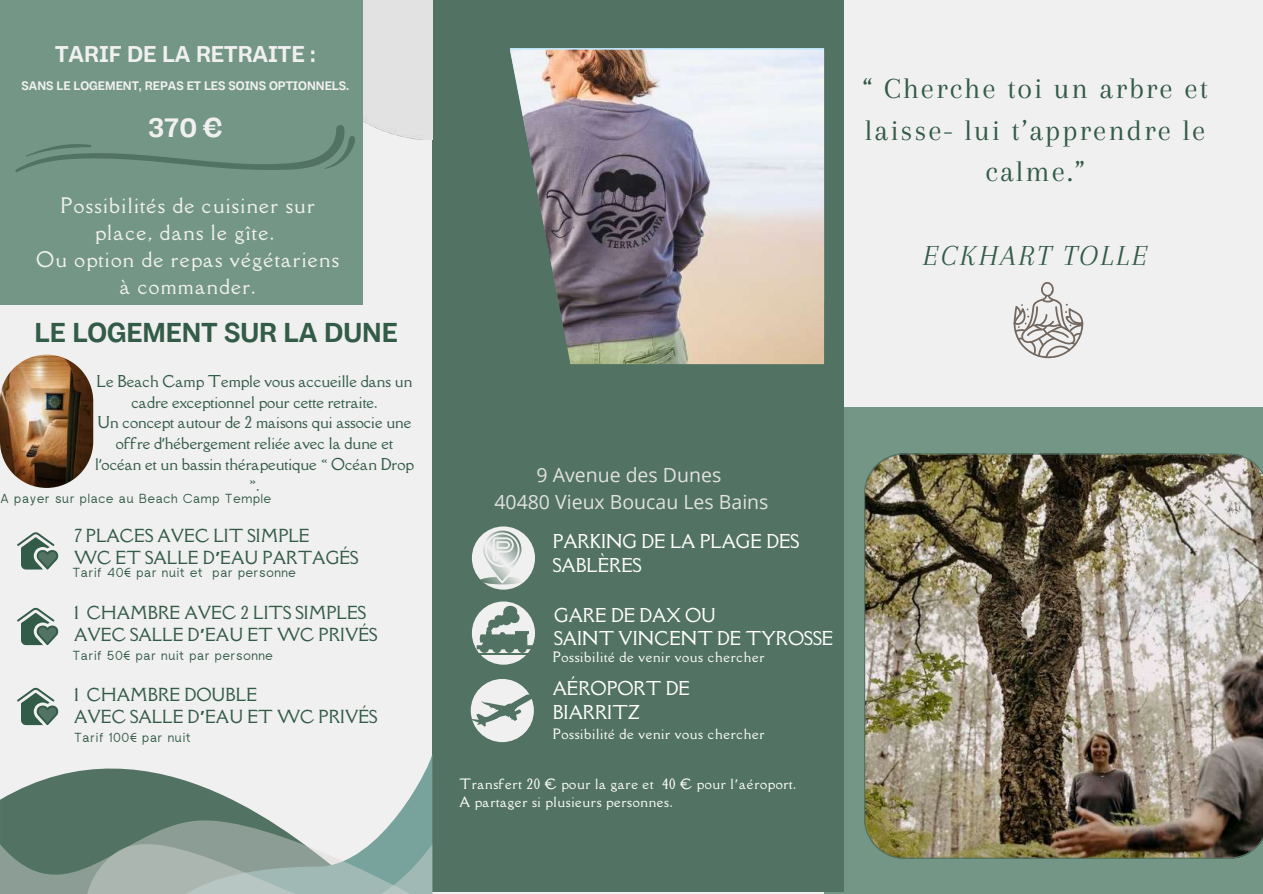
<style>
.page{position:relative;width:1263px;height:894px;background:#fff}
.page>*{position:absolute;margin:0;border:0;box-sizing:border-box;transform-origin:0 0}
.t1{font:30.15px/42px "Arapey";letter-spacing:.065em;color:#325b48;text-align:center}
.t2{font:italic 30.15px "Arapey";letter-spacing:.065em;color:#325b48}
.t3{font:700 27.3px "Body Grotesque";color:#325b48}
.t4{font:700 27.3px "Body Grotesque";color:#f1f0f0}
.t5{font:700 22.8px "Body Grotesque";color:#f1f0f0}
.t6{font:19.65px/27px "Della Respira";letter-spacing:.065em;color:#f1f0f0;text-align:center}
.t7{font:19.5px/27px "Open Sans";color:#e1e1e1;text-align:center}
.t8{font:17.55px/23.7px "Della Respira";color:#fff}
.t9{font:16.5px/22.5px "Della Respira";color:#325b48}
.t10{font:15px/21px "Della Respira";color:#325b48;text-align:center}
.t11{font:13.2px/18.6px "Della Respira";letter-spacing:.05em;color:#fff}
.t12{font:13.2px "rugratssans";letter-spacing:.05em;color:#325b48}
.t13{font:700 12.3px "Body Grotesque";color:#f1f0f0}
.s1{font-family:"Noto Sans"}
.s2{font-family:"Noto Sans Gurmukhi";font-weight:700}
.s3{font-family:"Noto Sans Gurmukhi"}
</style>
<div class="page">
<div style="left:0;top:0;width:1263px;height:893px;background:#f1f0f0"></div>
<div style="left:824px;top:407px;width:439px;height:486px;background:#739686"></div>
<div style="left:432px;top:0;width:412px;height:891px;background:#527263"></div>
<img style="left:864px;top:453px;width:399px;height:405px">
<div style="left:472px;top:526px;width:63px;height:63px;background:#f1f0f0;border-radius:50%"></div>
<svg style="left:472px;top:601px;width:63px;height:63px"></svg>
<div style="left:471px;top:678px;width:63px;height:64px;background:#f1f0f0;border-radius:50%"></div>
<div style="left:363px;top:0;width:70px;height:139px;background:#e2e2e2"></div>
<svg style="left:17px;top:532px;width:42px;height:37px"></svg>
<svg style="left:17px;top:607px;width:42px;height:38px"></svg>
<svg style="left:0;top:755px;width:432px;height:138px"></svg>
<img style="left:0;top:354px;width:93px;height:134px;border-radius:47px">
<svg style="left:479px;top:530px;width:46px;height:54px"></svg>
<hr style="left:472px;top:652px;width:66px;height:2px;background:#527263">
<svg style="left:477px;top:605px;width:57px;height:47px"></svg>
<svg style="left:471px;top:694px;width:63px;height:32px"></svg>
<svg style="left:17px;top:687px;width:42px;height:37px"></svg>
<div style="left:0;top:0;width:363px;height:305px;background:#739686"></div>
<svg style="left:15px;top:125px;width:340px;height:47px"></svg>
<img style="left:510px;top:50px;width:314px;height:314px">
<svg style="left:1013px;top:282px;width:70px;height:77px"></svg>
<h3 class="t5" style="left:55px;top:41px;width:262px">TARIF DE LA RETRAITE :</h3>
<p class="t13" style="left:22px;top:78px;width:329px">SANS LE LOGEMENT, REPAS ET LES SOINS OPTIONNELS.</p>
<h2 class="t4" style="left:148px;top:111px;width:76px">370 €</h2>
<h3 class="t6" style="left:36px;top:192px;width:304px">Possibilités de cuisiner sur place, dans le gîte.<br>Ou option de repas végétariens à commander.</h3>
<h2 class="t3" style="left:35px;top:316px;width:365px">LE LOGEMENT SUR LA DUNE</h2>
<p class="t10" style="left:95px;top:370px;width:320px">Le Beach Camp Temple vous accueille dans un cadre exceptionnel pour cette retraite.<br>Un concept autour de 2 maisons qui associe une offre d<span class="s1">’</span>hébergement reliée avec la dune et l<span class="s1">’</span>océan et un bassin thérapeutique « Océan Drop ».</p>
<p class="t12" style="left:0;top:494px;width:273px">A payer sur place au Beach Camp Temple</p>
<p class="t9" style="left:74px;top:524px;width:286px">7 PLACES AVEC LIT SIMPLE<br>WC ET SALLE D<span class="s2">’</span>EAU PARTAGÉS</p>
<p class="t12" style="left:72px;top:568px;width:225px">Tarif 40€ par nuit et par personne</p>
<p class="t9" style="left:74px;top:601px;width:305px">1 CHAMBRE AVEC 2 LITS SIMPLES<br>AVEC SALLE D<span class="s2">’</span>EAU ET WC PRIVÉS</p>
<p class="t12" style="left:72px;top:650px;width:202px">Tarif 50€ par nuit par personne</p>
<p class="t9" style="left:74px;top:682px;width:305px">1 CHAMBRE DOUBLE<br>AVEC SALLE D<span class="s2">’</span>EAU ET WC PRIVÉS</p>
<p class="t12" style="left:74px;top:732px;width:118px">Tarif 100€ par nuit</p>
<h1 class="t1" style="left:862px;top:67px;width:347px">“ Cherche toi un arbre et laisse- lui t’apprendre le calme.”</h1>
<h1 class="t2" style="left:922px;top:239px;width:227px">ECKHART TOLLE</h1>
<h3 class="t7" style="left:494px;top:461px;width:276px">9 Avenue des Dunes<br>40480 Vieux Boucau Les Bains</h3>
<p class="t8" style="left:553px;top:529px;width:248px">PARKING DE LA PLAGE DES<br>SABLÈRES</p>
<p class="t8" style="left:554px;top:602px;width:281px">GARE DE DAX OU<br>SAINT VINCENT DE TYROSSE</p>
<p class="t11" style="left:553px;top:647px;width:213px">Possibilité de venir vous chercher</p>
<p class="t8" style="left:553px;top:676px;width:139px">AÉROPORT DE<br>BIARRITZ</p>
<p class="t11" style="left:553px;top:724px;width:213px">Possibilité de venir vous chercher</p>
<p class="t11" style="left:459px;top:774px;width:338px">Transfert 20 € pour la gare et 40 € pour l<span class="s3">’</span>aéroport.<br>A partager si plusieurs personnes.</p>
</div>
